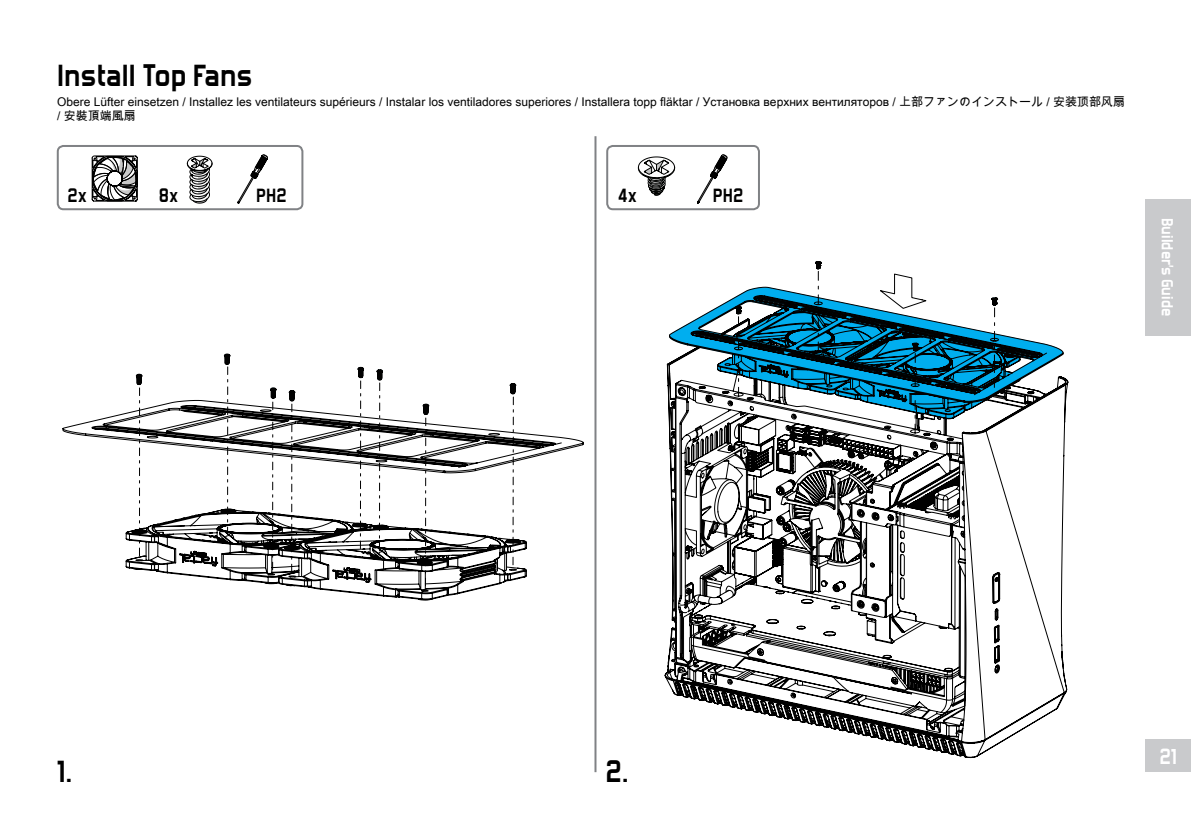
<style>
.page{position:relative;width:1191px;height:840px;background:#fff}
.page>*{position:absolute;margin:0;border:0;box-sizing:border-box;transform-origin:0 0}
.t1{font:700 34px "Forgotten Futurist";color:#000}
.t2{font:700 24px "Forgotten Futurist";color:#fff}
.t3{font:700 21.4px "Forgotten Futurist";color:#000}
.t4{font:700 18px "Forgotten Futurist";color:#fff}
.t5{font:12px/14.4px "Arial Unicode MS";color:#000}
</style>
<div class="page">
<div style="left:1145px;top:739px;width:46px;height:32px;background:#c9cacc"></div>
<hr style="left:594px;top:136px;width:2px;height:635px;background:#808285">
<div style="left:1144px;top:198px;width:46px;height:137px;background:#c9cacc"></div>
<div style="left:606px;top:145px;width:154px;height:65px;border:2px solid #808285;border-radius:6px"></div>
<div style="left:57px;top:145px;width:246px;height:65px;border:2px solid #808285;border-radius:6px"></div>
<svg style="left:237px;top:154px;width:31px;height:55px"></svg>
<svg style="left:638px;top:157px;width:11px;height:31px"></svg>
<svg style="left:187px;top:156px;width:25px;height:47px"></svg>
<svg style="left:92px;top:155px;width:46px;height:47px"></svg>
<svg style="left:63px;top:353px;width:520px;height:246px"></svg>
<svg style="left:649px;top:145px;width:420px;height:614px"></svg>
<svg style="left:991px;top:297px;width:45px;height:90px"></svg>
<svg style="left:687px;top:261px;width:253px;height:203px"></svg>
<h1 class="t1" style="left:57px;top:58px;width:197px">Install Top Fans</h1>
<p class="t5" style="left:57px;top:94px;width:1069px">Obere Lüfter einsetzen / Installez les ventilateurs supérieurs / Instalar los ventiladores superiores / Installera topp fläktar / Установка верхних вентиляторов / 上部ファンのインストール / 安装顶部风扇/ 安裝頂端風扇</p>
<h3 class="t3" style="left:68px;top:184px;width:21px">2x</h3>
<h3 class="t3" style="left:159px;top:184px;width:21px">8x</h3>
<h3 class="t3" style="left:256px;top:184px;width:32px">PH2</h3>
<h3 class="t3" style="left:618px;top:184px;width:20px">4x</h3>
<h3 class="t3" style="left:713px;top:184px;width:32px">PH2</h3>
<h3 class="t4" style="left:1176px;top:218px;width:100px;rotate:90deg">Builder’s Guide</h3>
<h1 class="t1" style="left:57px;top:753px;width:18px">1.</h1>
<h1 class="t1" style="left:605px;top:753px;width:25px">2.</h1>
<h2 class="t2" style="left:1159px;top:743px;width:19px">21</h2>
</div>
